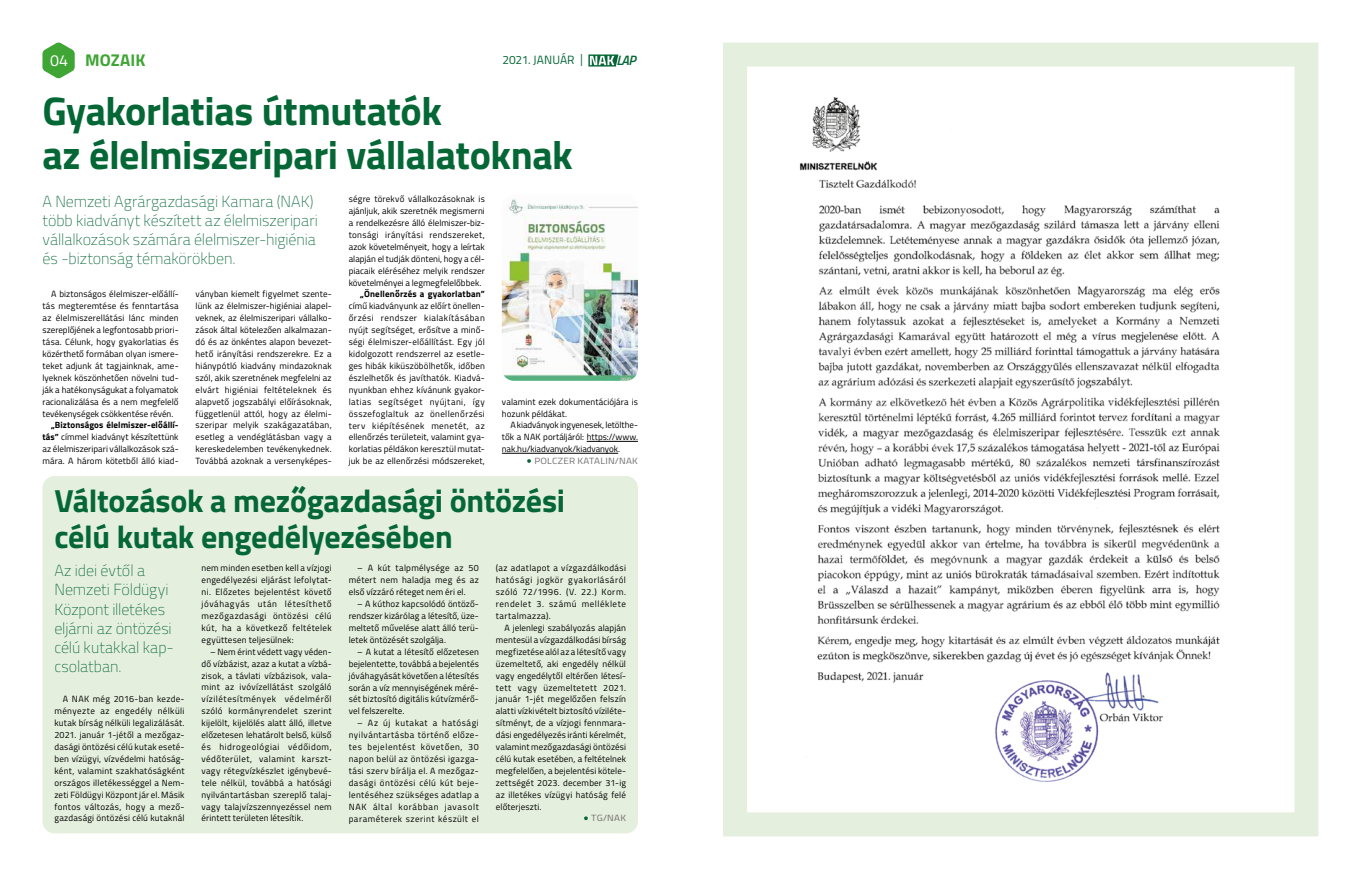
<style>
.page{position:relative;width:1361px;height:879px;background:#fff}
.page>*{position:absolute;margin:0;border:0;box-sizing:border-box;transform-origin:0 0}
.t1{font:700 40px/44px "Titillium";letter-spacing:-.01em;color:#046735}
.t2{font:700 32px/36px "Titillium";letter-spacing:-.01em;color:#046735}
.t3{font:700 17px "Titillium";letter-spacing:.005em;color:#3fa535}
.t4{font:100 16px/19.2px "Titillium";color:#046735}
.t5{font:italic 600 13.6px "Titillium";color:#046735}
.t6{font:12px "Titillium";color:#046735}
.t7{font:9px/11.9px "Titillium";letter-spacing:.015em;color:#000;text-align:justify}
.t8{font:700 9px "Titillium";letter-spacing:.015em;color:#000}
.t9{font:9px "Titillium";letter-spacing:.025em;color:#706f6f;scale:1.1 1}
.s1{font-weight:400;font-size:16px;color:#fff}
.s2{font-family:"Myriad Pro"}
.s3{font-weight:700}
</style>
<div class="page">
<svg style="left:588px;top:54px;width:30px;height:13px"></svg>
<svg style="left:42px;top:42px;width:33px;height:36px"></svg>
<div style="left:43px;top:476px;width:595px;height:357px;background:#e5efdd;border-radius:12px"></div>
<hr style="left:587px;top:441px;width:51px;height:1px;background:#000">
<hr style="left:502px;top:453px;width:116px;height:1px;background:#000">
<svg style="left:527px;top:459px;width:4px;height:4px"></svg>
<img style="left:502px;top:199px;width:136px;height:182px">
<svg style="left:584px;top:816px;width:4px;height:4px"></svg>
<img style="left:799px;top:97px;width:421px;height:685px">
<div style="left:723px;top:43px;width:595px;height:793px;border:24px solid #e5efdd"></div>
<h3 class="t3" style="left:50px;top:47px;width:97px"><span class="s1">04</span> MOZAIK</h3>
<h3 class="t6" style="left:502px;top:51px;width:82px">2021. JANUÁR <span class="s2">|</span></h3>
<h3 class="t5" style="left:616px;top:50px;width:21px">LAP</h3>
<h1 class="t1" style="left:43px;top:87px;width:532px">Gyakorlatias útmutatók<br>az élelmiszeripari vállalatoknak</h1>
<h3 class="t4" style="left:43px;top:191px;width:277px">A Nemzeti Agrárgazdasági Kamara (NAK) több kiadványt készített az élelmiszeripari vállalkozások számára élelmiszer-higiénia és -biztonság témakörökben.</h3>
<p class="t7" style="left:43px;top:288px;width:138px;text-indent:9px">A biztonságos élelmiszer-előállí&shy;tás megteremtése és fenntartása az élelmiszerellátási lánc minden szereplőjének a legfontosabb priori&shy;tása. Célunk, hogy gyakorlatias és közérthető formában olyan ismere&shy;teket adjunk át tagjainknak, ame&shy;lyeknek köszönhetően növelni tud&shy;ják a hatékonyságukat a folyamatok racionalizálása és a nem megfelelő tevékenységek csökkentése révén.</p>
<p class="t7" style="left:43px;top:419px;width:138px;text-indent:9px"><span class="s3">„Biztonságos élelmiszer-előállí&shy;tás”</span> címmel kiadványt készítettünk az élelmiszeripari vállalkozások szá&shy;mára. A három kötetből álló kiad-</p>
<p class="t7" style="left:196px;top:288px;width:138px">ványban kiemelt figyelmet szente&shy;lünk az élelmiszer-higiéniai alapel&shy;veknek, az élelmiszeripari vállalko&shy;zások által kötelezően alkalmazan&shy;dó és az önkéntes alapon bevezet&shy;hető irányítási rendszerekre. Ez a hiánypótló kiadvány mindazoknak szól, akik szeretnének megfelelni az elvárt higiéniai feltételeknek és alapvető jogszabályi előírásoknak, függetlenül attól, hogy az élelmi&shy;szeripar melyik szakágazatában, esetleg a vendéglátásban vagy a kereskedelemben tevékenykednek.<br>Továbbá azoknak a versenyképes-</p>
<p class="t7" style="left:349px;top:193px;width:138px">ségre törekvő vállalkozásoknak is ajánljuk, akik szeretnék megismerni a rendelkezésre álló élelmiszer-biz&shy;tonsági irányítási rendszereket, azok követelményeit, hogy a leírtak alapján el tudják dönteni, hogy a cél&shy;piacaik eléréséhez melyik rendszer követelményei a legmegfelelőbbek.</p>
<p class="t8" style="left:360px;top:287px;width:126px">„Önellenőrzés a gyakorlatban”</p>
<p class="t7" style="left:349px;top:300px;width:138px;text-align:left">című kiadványunk az előírt önellen&shy;őrzési rendszer kialakításában nyújt segítséget, erősítve a minő&shy;ségi élelmiszer-előállítást. Egy jól kidolgozott rendszerrel az esetle&shy;ges hibák kiküszöbölhetők, időben észlelhetők és javíthatók. Kiadvá&shy;nyunkban ehhez kívánunk gyakor&shy;latias segítséget nyújtani, így összefoglaltuk az önellenőrzési terv kiépítésének menetét, az ellenőrzés területeit, valamint gya&shy;korlatias példákon keresztül mutat&shy;juk be az ellenőrzési módszereket,</p>
<p class="t7" style="left:502px;top:395px;width:138px">valamint ezek dokumentációjára is hozunk példákat.</p>
<p class="t7" style="left:502px;top:419px;width:138px;text-indent:9px">A kiadványok ingyenesek, letölthe&shy;tők a NAK portáljáról: https://www. nak.hu/kiadvanyok/kiadvanyok.</p>
<p class="t9" style="left:534px;top:454px;width:96px">POLCZER KATALIN/NAK</p>
<h2 class="t2" style="left:54px;top:481px;width:512px">Változások a mezőgazdasági öntözési célú kutak engedélyezésében</h2>
<h3 class="t4" style="left:54px;top:560px;width:121px">Az idei évtől a<br>Nemzeti Földügyi<br>Központ illetékes eljárni az öntözési célú kutakkal kap&shy;csolatban.</h3>
<p class="t7" style="left:54px;top:693px;width:132px;text-indent:9px">A NAK még 2016-ban kezde&shy;ményezte az engedély nélküli kutak bírság nélküli legalizálását.<br>2021. január 1-jétől a mezőgaz&shy;dasági öntözési célú kutak eseté&shy;ben vízügyi, vízvédelmi hatóság&shy;ként, valamint szakhatóságként országos illetékességgel a Nem&shy;zeti Földügyi Központ jár el. Másik fontos változás, hogy a mező&shy;gazdasági öntözési célú kutaknál</p>
<p class="t7" style="left:202px;top:562px;width:132px">nem minden esetben kell a vízjogi engedélyezési eljárást lefolytat&shy;ni. Előzetes bejelentést követő jóváhagyás után létesíthető mezőgazdasági öntözési célú kút, ha a következő feltételek együttesen teljesülnek:</p>
<p class="t7" style="left:202px;top:645px;width:132px;text-indent:9px">– Nem érint védett vagy véden&shy;dő vízbázist, azaz a kutat a vízbá&shy;zisok, a távlati vízbázisok, vala&shy;mint az ivóvízellátást szolgáló vízilétesítmények védelméről szóló kormányrendelet szerint kijelölt, kijelölés alatt álló, illetve előzetesen lehatárolt belső, külső és hidrogeológiai védőidom, védőterület, valamint karszt&shy;vagy rétegvízkészlet igénybevé&shy;tele nélkül, továbbá a hatósági nyilvántartásban szereplő talaj&shy;vagy talajvízszennyezéssel nem érintett területen létesítik.</p>
<p class="t7" style="left:349px;top:562px;width:132px;text-indent:9px">– A kút talpmélysége az 50 métert nem haladja meg és az első vízzáró réteget nem éri el.</p>
<p class="t7" style="left:349px;top:597px;width:132px;text-indent:9px">– A kúthoz kapcsolódó öntöző&shy;rendszer kizárólag a létesítő, üze&shy;meltető művelése alatt álló terü&shy;letek öntözését szolgálja.</p>
<p class="t7" style="left:349px;top:645px;width:132px;text-indent:9px">– A kutat a létesítő előzetesen bejelentette, továbbá a bejelentés jóváhagyását követően a létesítés során a víz mennyiségének méré&shy;sét biztosító digitális kútvízmérő&shy;vel felszerelte.</p>
<p class="t7" style="left:349px;top:716px;width:132px;text-indent:9px">– Az új kutakat a hatósági nyilvántartásba történő előze&shy;tes bejelentést követően, 30 napon belül az öntözési igazga&shy;tási szerv bírálja el. A mezőgaz&shy;dasági öntözési célú kút beje&shy;lentéséhez szükséges adatlap a NAK által korábban javasolt paraméterek szerint készült el</p>
<p class="t7" style="left:496px;top:562px;width:132px">(az adatlapot a vízgazdálkodási hatósági jogkör gyakorlásáról szóló 72/1996. (V. 22.) Korm. rendelet 3. számú melléklete tartalmazza).</p>
<p class="t7" style="left:496px;top:621px;width:132px;text-indent:9px">A jelenlegi szabályozás alapján mentesül a vízgazdálkodási bírság megfizetése alól az a létesítő vagy üzemeltető, aki engedély nélkül vagy engedélytől eltérően létesí&shy;tett vagy üzemeltetett 2021. január 1-jét megelőzően felszín alatti vízkivételt biztosító víziléte&shy;sítményt, de a vízjogi fennmara&shy;dási engedélyezés iránti kérelmét, valamint mezőgazdasági öntözési célú kutak esetében, a feltételnek megfelelően, a bejelentési kötele&shy;zettségét 2023. december 31-ig az illetékes vízügyi hatóság felé előterjeszti.</p>
<p class="t9" style="left:591px;top:811px;width:33px">TG/NAK</p>
</div>
